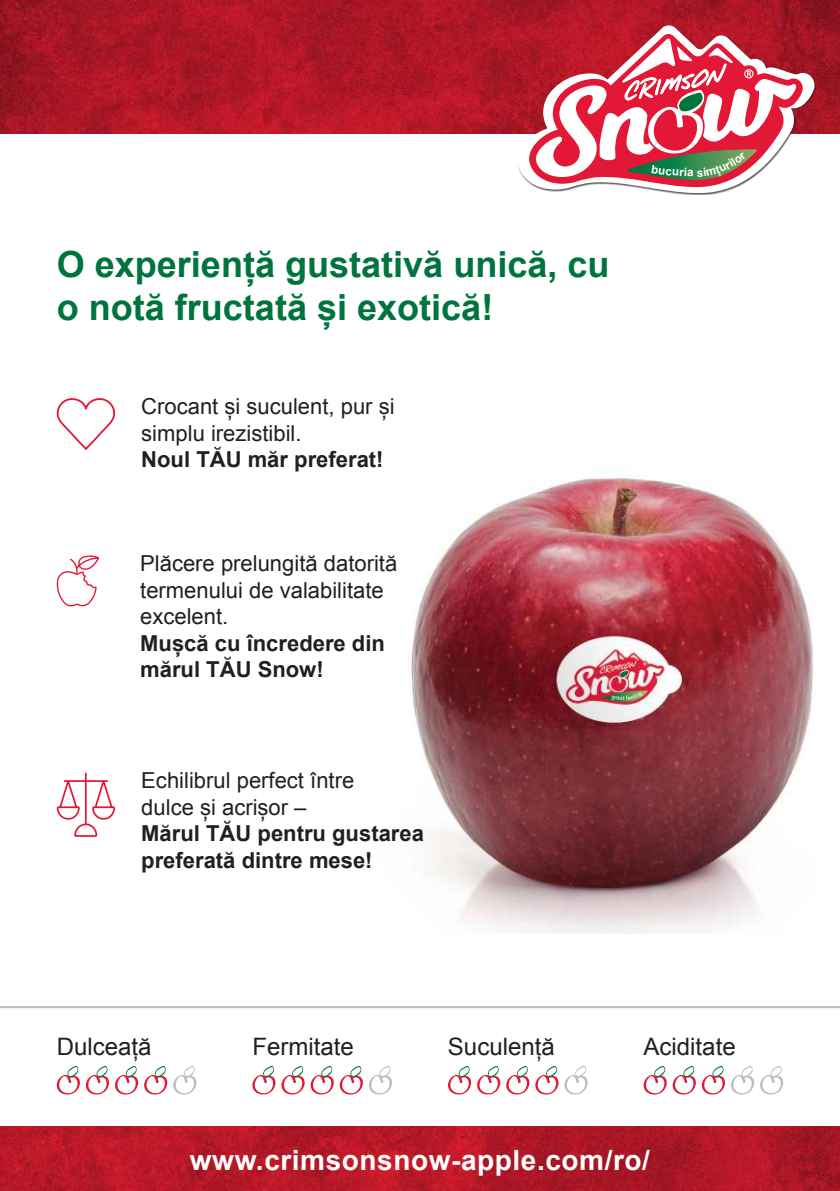
<style>
.page{position:relative;width:840px;height:1191px;background:#fff}
.page>*{position:absolute;margin:0;border:0;box-sizing:border-box;transform-origin:0 0}
.t1{font:700 36px/43.2px "Arial";color:#00743e}
.t2{font:700 28px "Arial";letter-spacing:.02em;color:#fff}
.t3{font:24px "Arial";color:#221f1f}
.t4{font:22px/26.4px "Arial";color:#221f1f}
.t5{font:700 22px/26.4px "Arial";color:#221f1f}
</style>
<div class="page">
<img style="left:0;top:0;width:839px;height:1191px">
<div style="left:0;top:134px;width:839px;height:992px;background:#fff"></div>
<img style="left:411px;top:477px;width:402px;height:456px">
<svg style="left:56px;top:1065px;width:140px;height:30px"></svg>
<svg style="left:56px;top:398px;width:60px;height:52px"></svg>
<hr style="left:85px;top:773px;width:2px;height:51px;background:#e31836">
<svg style="left:56px;top:779px;width:59px;height:58px"></svg>
<svg style="left:56px;top:555px;width:43px;height:52px"></svg>
<svg style="left:252px;top:1065px;width:140px;height:30px"></svg>
<svg style="left:448px;top:1065px;width:139px;height:30px"></svg>
<svg style="left:643px;top:1065px;width:140px;height:30px"></svg>
<hr style="left:0;top:1006px;width:839px;height:2px;background:#bbbdbf">
<svg style="left:515px;top:21px;width:297px;height:174px"></svg>
<svg style="left:529px;top:33px;width:273px;height:155px"></svg>
<img style="left:626px;top:177px;width:130px;height:3px">
<hr style="left:756px;top:149px;width:1px;height:31px;background:#8dab64">
<svg style="left:534px;top:39px;width:261px;height:138px"></svg>
<h1 class="t1" style="left:57px;top:242px;width:554px">O experiență gustativă unică, cu o notă fructată și exotică!</h1>
<p class="t4" style="left:141px;top:393px;width:255px">Crocant și suculent, pur și simplu irezistibil.</p>
<p class="t5" style="left:141px;top:446px;width:244px">Noul TĂU măr preferat!</p>
<p class="t4" style="left:140px;top:551px;width:258px">Plăcere prelungită datorită termenului de valabilitate excelent.</p>
<p class="t5" style="left:140px;top:630px;width:246px">Mușcă cu încredere din mărul TĂU Snow!</p>
<p class="t4" style="left:141px;top:767px;width:214px">Echilibrul perfect între dulce și acrișor –</p>
<p class="t5" style="left:141px;top:821px;width:284px">Mărul TĂU pentru gustarea preferată dintre mese!</p>
<p class="t3" style="left:57px;top:1031px;width:96px">Dulceață</p>
<p class="t3" style="left:252px;top:1031px;width:103px">Fermitate</p>
<p class="t3" style="left:447px;top:1031px;width:108px">Suculență</p>
<p class="t3" style="left:643px;top:1031px;width:94px">Aciditate</p>
<p class="t2" style="left:190px;top:1142px;width:461px">www.crimsonsnow-apple.com/ro/</p>
</div>
